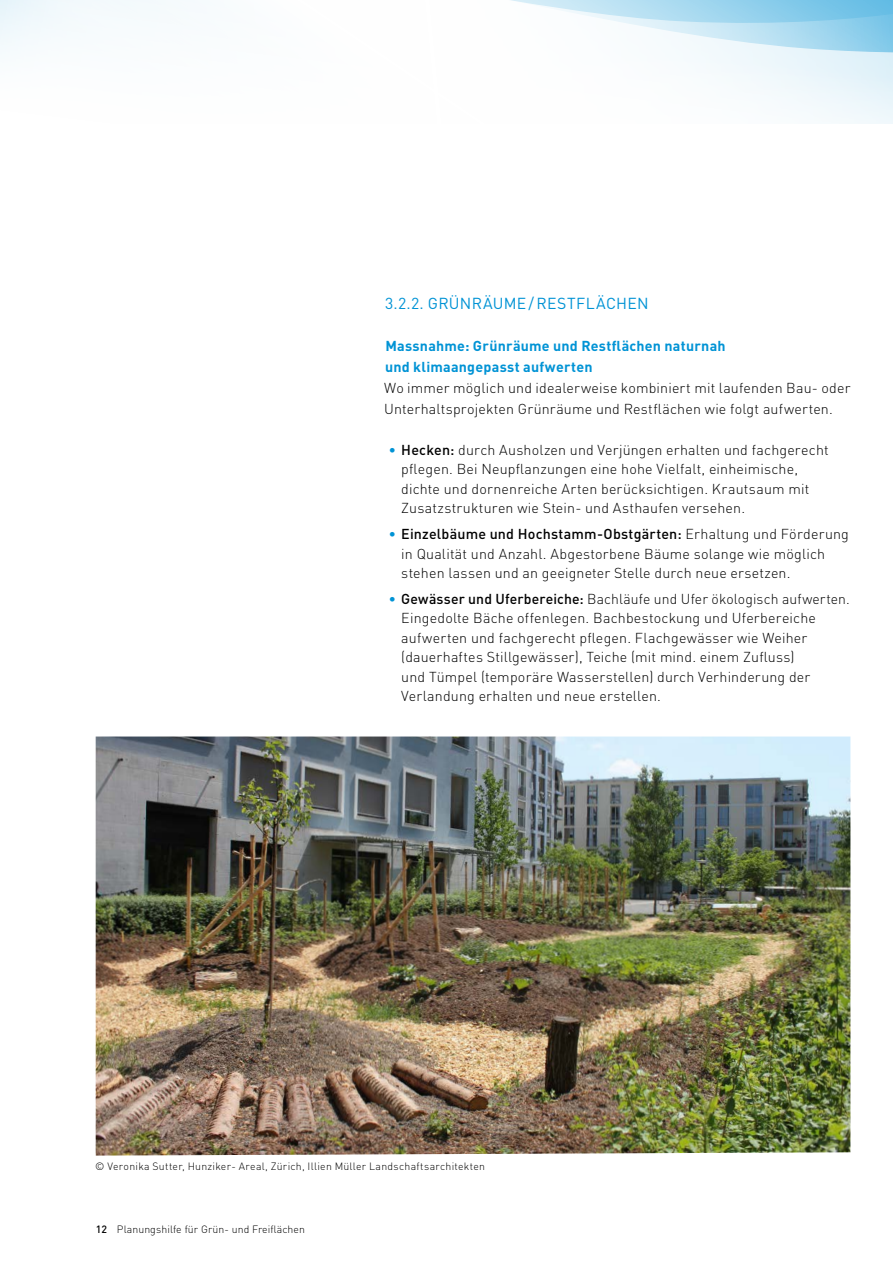
<style>
.page{position:relative;width:893px;height:1263px;background:#fff}
.page>*{position:absolute;margin:0;border:0;box-sizing:border-box;transform-origin:0 0}
.t1{font:15.75px "DIN Pro";letter-spacing:.02em;color:#0093d5}
.t2{font:300 14.25px/19.5px "DIN Pro";letter-spacing:.01em;color:#000}
.t3{font:700 14.25px/21px "DIN Pro";letter-spacing:.015em;color:#0093d5}
.t4{font:300 10.5px "DIN Pro";letter-spacing:.025em;color:#000}
.s1{color:#0093d5}
.s2{font-weight:500}
</style>
<div class="page">
<svg style="left:0;top:0;width:893px;height:124px"></svg>
<img style="left:96px;top:736px;width:754px;height:419px">
<p class="t1" style="left:385px;top:293px;width:265px">3.2.2. GRÜNRÄUME/RESTFLÄCHEN</p>
<p class="t3" style="left:385px;top:335px;width:342px">Massnahme: Grünräume und Restflächen naturnah und klimaangepasst aufwerten</p>
<p class="t2" style="left:384px;top:377px;width:468px;line-height:21px">Wo immer möglich und idealerweise kombiniert mit laufenden Bau- oder<br>Unterhaltsprojekten Grünräume und Restflächen wie folgt aufwerten.</p>
<p class="t2" style="left:401px;top:439px;width:429px;text-indent:-13px"><span class="s1">•</span> <span class="s2">Hecken:</span> durch Ausholzen und Verjüngen erhalten und fachgerecht pflegen. Bei Neupflanzungen eine hohe Vielfalt, einheimische, dichte und dornenreiche Arten berücksichtigen. Krautsaum mit Zusatzstrukturen wie Stein- und Asthaufen versehen.</p>
<p class="t2" style="left:401px;top:524px;width:449px;text-indent:-13px"><span class="s1">•</span> <span class="s2">Einzelbäume und Hochstamm-Obstgärten:</span> Erhaltung und Förderung in Qualität und Anzahl. Abgestorbene Bäume solange wie möglich stehen lassen und an geeigneter Stelle durch neue ersetzen.</p>
<p class="t2" style="left:401px;top:588px;width:450px;text-indent:-13px"><span class="s1">•</span> <span class="s2">Gewässer und Uferbereiche:</span> Bachläufe und Ufer ökologisch aufwerten.<br>Eingedolte Bäche offenlegen. Bachbestockung und Uferbereiche aufwerten und fachgerecht pflegen. Flachgewässer wie Weiher (dauerhaftes Stillgewässer), Teiche (mit mind. einem Zufluss)<br>und Tümpel (temporäre Wasserstellen) durch Verhinderung der Verlandung erhalten und neue erstellen.</p>
<p class="t4" style="left:95px;top:1159px;width:391px">© Veronika Sutter, Hunziker- Areal, Zürich, Illien Müller Landschaftsarchitekten</p>
<p class="t4" style="left:96px;top:1222px;width:211px"><span class="s2">12</span> Planungshilfe für Grün- und Freiflächen</p>
</div>
